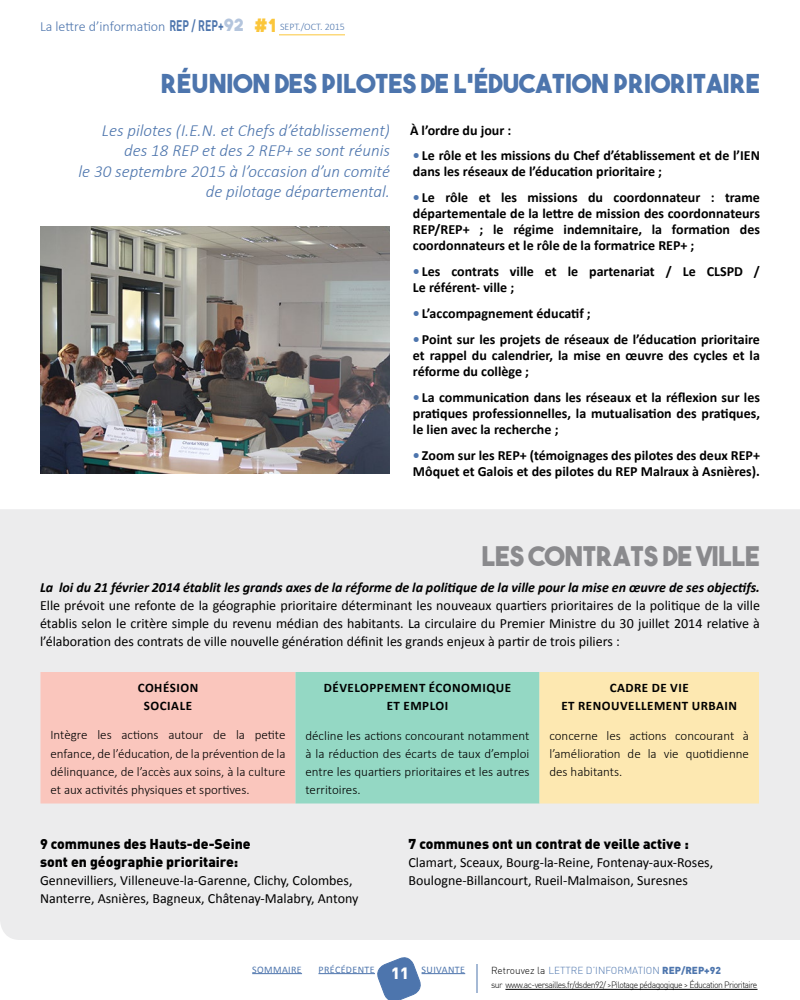
<style>
.page{position:relative;width:800px;height:1000px;background:#fff}
.page>*{position:absolute;margin:0;border:0;box-sizing:border-box;transform-origin:0 0}
.t1{font:27px "The Bold Font";color:#8a8a8d}
.t2{font:26px "The Bold Font";color:#4d75ad}
.t3{font:italic 300 17px/20.4px "Calibri";color:#4d75ad;text-align:right}
.t4{font:900 16px "DIN";color:#fff}
.t5{font:700 14px/16px "Calibri";color:#000}
.t6{font:14px/18px "Calibri";color:#000}
.t7{font:italic 700 14px "Calibri";color:#000}
.t8{font:900 14px/18px "DIN";color:#000}
.t9{font:300 14px "Calibri";color:#4d75ad}
.t10{font:300 13px/18px "Calibri";color:#000;text-align:justify}
.t11{font:700 13px/18px "Calibri";letter-spacing:.04em;color:#000;text-align:center}
.t12{font:300 10px "DIN";color:#4d75ad}
.t13{font:10px "Calibri";letter-spacing:.04em;color:#4d75ad}
.t14{font:300 9px "DIN";letter-spacing:-.06em;color:#000;scale:.96 1}
.s1{font-family:"DIN";font-weight:700;font-size:15px}
.s2{font-family:"The Bold Font";font-weight:400;font-size:17px;color:#b4c5dd}
.s3{font-family:"The Bold Font";font-weight:400;font-size:18px;color:#fbc63b}
.s4{font-size:10px}
.s5{color:#4d75ad}
.s6{color:#000}
.s7{font-weight:900}
</style>
<div class="page">
<svg style="left:377px;top:957px;width:46px;height:43px"></svg>
<hr style="left:505px;top:989px;width:253px;height:1px;background:#000">
<hr style="left:252px;top:973px;width:50px;height:1px;background:#4d75ad">
<hr style="left:422px;top:973px;width:43px;height:1px;background:#4d75ad">
<hr style="left:318px;top:973px;width:57px;height:1px;background:#4d75ad">
<hr style="left:476px;top:964px;width:2px;height:29px;background:#4d75ad">
<img style="left:40px;top:226px;width:350px;height:248px">
<div style="left:0;top:509px;width:800px;height:431px;background:#ececed"></div>
<div style="left:40px;top:672px;width:256px;height:132px;background:#fac6bd"></div>
<div style="left:296px;top:672px;width:244px;height:132px;background:#94d8c4"></div>
<div style="left:540px;top:672px;width:219px;height:132px;background:#fde8b1"></div>
<hr style="left:279px;top:35px;width:66px;height:1px;background:#fbc63b">
<p class="t9" style="left:40px;top:18px;width:307px">La lettre d’information <span class="s1">REP / REP+</span><span class="s2">92</span> <span class="s3">#1</span> <span class="s4">SEPT./OCT. 2015</span></p>
<h2 class="t2" style="left:161px;top:67px;width:601px">RÉUNION DES PILOTES DE L'ÉDUCATION PRIORITAIRE</h2>
<p class="t3" style="left:79px;top:120px;width:313px">Les pilotes (I.E.N. et Chefs d’établissement) des 18 REP et des 2 REP+ se sont réunis<br>le 30 septembre 2015 à l’occasion d’un comité de pilotage départemental.</p>
<p class="t5" style="left:410px;top:122px;width:103px">À l’ordre du jour :</p>
<p class="t5" style="left:413px;top:147px;width:349px"><span class="s5">•</span> Le rôle et les missions du Chef d’établissement et de l’IEN dans les réseaux de l’éducation prioritaire ;</p>
<p class="t5" style="left:413px;top:189px;width:349px;text-align:justify"><span class="s5">•</span> Le rôle et les missions du coordonnateur : trame départementale de la lettre de mission des coordonnateurs REP/REP+ ; le régime indemnitaire, la formation des coordonnateurs et le rôle de la formatrice REP+ ;</p>
<p class="t5" style="left:413px;top:263px;width:349px"><span class="s5">•</span> Les contrats ville et le partenariat / Le CLSPD /<br>Le référent- ville ;</p>
<p class="t5" style="left:413px;top:305px;width:179px"><span class="s5">•</span> L’accompagnement éducatif ;</p>
<p class="t5" style="left:413px;top:331px;width:349px;text-align:justify"><span class="s5">•</span> Point sur les projets de réseaux de l’éducation prioritaire et rappel du calendrier, la mise en œuvre des cycles et la réforme du collège ;</p>
<p class="t5" style="left:413px;top:389px;width:349px;text-align:justify"><span class="s5">•</span> La communication dans les réseaux et la réflexion sur les pratiques professionnelles, la mutualisation des pratiques, le lien avec la recherche ;</p>
<p class="t5" style="left:413px;top:447px;width:349px"><span class="s5">•</span> Zoom sur les REP+ (témoignages des pilotes des deux REP+<br>Môquet et Galois et des pilotes du REP Malraux à Asnières).</p>
<h1 class="t1" style="left:481px;top:539px;width:280px">LES CONTRATS DE VILLE</h1>
<p class="t7" style="left:40px;top:578px;width:721px">La loi du 21 février 2014 établit les grands axes de la réforme de la politique de la ville pour la mise en œuvre de ses objectifs.</p>
<p class="t6" style="left:40px;top:596px;width:722px;text-align:justify">Elle prévoit une refonte de la géographie prioritaire déterminant les nouveaux quartiers prioritaires de la politique de la ville établis selon le critère simple du revenu médian des habitants. La circulaire du Premier Ministre du 30 juillet 2014 relative à l’élaboration des contrats de ville nouvelle génération définit les grands enjeux à partir de trois piliers :</p>
<p class="t11" style="left:138px;top:678px;width:60px">Cohésion sociale</p>
<p class="t11" style="left:324px;top:678px;width:18px">Développement</p>
<p class="t11" style="left:429px;top:678px;width:10px">économique</p>
<p class="t11" style="left:387px;top:696px;width:26px">et emp</p>
<p class="t11" style="left:430px;top:696px;width:20px">loi</p>
<p class="t11" style="left:610px;top:678px;width:79px">Cadre de vie</p>
<p class="t11" style="left:561px;top:696px;width:26px">et renouvellement</p>
<p class="t11" style="left:692px;top:696px;width:9px">urbain</p>
<p class="t10" style="left:50px;top:726px;width:237px">Intègre les actions autour de la petite enfance, de l’éducation, de la prévention de la délinquance, de l’accès aux soins, à la culture et aux activités physiques et sportives.</p>
<p class="t10" style="left:305px;top:726px;width:226px">décline les actions concourant notamment à la réduction des écarts de taux d’emploi entre les quartiers prioritaires et les autres territoires.</p>
<p class="t10" style="left:549px;top:726px;width:201px">concerne les actions concourant à l’amélioration de la vie quotidienne des habitants.</p>
<p class="t8" style="left:40px;top:834px;width:212px">9 communes des Hauts-de-Seine sont en géographie prioritaire:</p>
<p class="t6" style="left:40px;top:871px;width:320px">Gennevilliers, Villeneuve-la-Garenne, Clichy, Colombes,<br>Nanterre, Asnières, Bagneux, Châtenay-Malabry, Antony</p>
<p class="t8" style="left:408px;top:834px;width:282px">7 communes ont un contrat de veille active :</p>
<p class="t6" style="left:408px;top:853px;width:306px">Clamart, Sceaux, Bourg-la-Reine, Fontenay-aux-Roses,<br>Boulogne-Billancourt, Rueil-Malmaison, Suresnes</p>
<p class="t13" style="left:252px;top:963px;width:51px">sommaire</p>
<p class="t13" style="left:318px;top:963px;width:58px">précédente</p>
<p class="t13" style="left:422px;top:963px;width:45px">suivante</p>
<p class="t4" style="left:391px;top:963px;width:19px">11</p>
<p class="t12" style="left:491px;top:964px;width:232px"><span class="s6">Retrouvez la</span> LETTRE D’INFORMATION <span class="s7">REP/REP+92</span></p>
<p class="t14" style="left:491px;top:979px;width:279px">sur www.ac-versailles.fr/dsden92/ &gt;Pilotage pédagogique &gt; Éducation Prioritaire</p>
</div>
